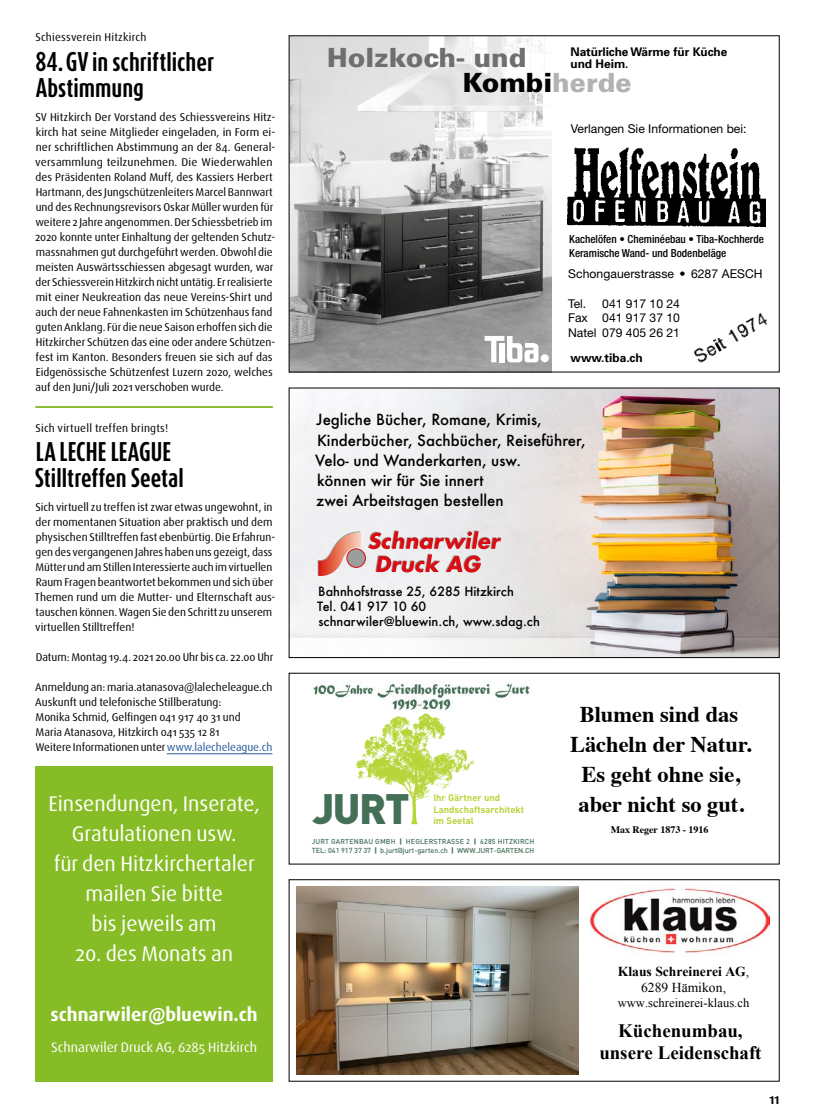
<style>
.page{position:relative;width:815px;height:1117px;background:#fff}
.page>*{position:absolute;margin:0;border:0;box-sizing:border-box;transform-origin:0 0}
.t1{font:900 42px "DIN";color:#447058}
.t2{font:900 26.38px/25.1px "Univers";color:#706f6f}
.t3{font:700 22.5px/26.2px "Dax Compact Pro";color:#000}
.t4{font:700 22.5px/30px "Times";color:#000;text-align:center}
.t5{font:21.25px/30px "Dax Pro";color:#fff;text-align:center}
.t6{font:700 18.88px/22.1px "Times New Roman";color:#000;text-align:center}
.t7{font:700 18.75px "Dax Pro";color:#fff}
.t8{font:500 15px/20px "Futura";color:#000}
.t9{font:13.75px "Dax Pro";color:#fff}
.t10{font:700 13.62px/15.6px "Times New Roman";color:#000;text-align:center}
.t11{font:12.62px "Times New Roman";color:#000}
.t12{font:500 12.5px/15px "Futura";color:#000}
.t13{font:12.12px/14.6px "Helvetica Neue";color:#000;text-align:justify}
.t14{font:700 11.88px/11.9px "Univers";color:#000}
.t15{font:11.25px/15px "Dax Pro";color:#000}
.t16{font:11.25px "Dax Pro";letter-spacing:.02em;color:#000}
.t17{font:700 11.25px "Dax Pro";color:#000}
.t18{font:500 condensed 11.12px/13.4px "Helvetica Neue";color:#000}
.t19{font:700 10px "Times";color:#000}
.t20{font:700 9.5px/11.4px "DIN";color:#b6d538}
.t21{font:500 7.25px "DIN";letter-spacing:-.01em;color:#447058}
.t22{font:500 7.12px "DIN";letter-spacing:.02em;color:#447058}
.s1{color:#275b9b}
.s2{color:#000}
.s3{color:#b3b2b2}
.s4{font-weight:900}
.s5{font-size:7.12px}
.s6{font-weight:400}
</style>
<div class="page">
<img style="left:590px;top:886px;width:180px;height:68px">
<img style="left:297px;top:886px;width:282px;height:188px">
<div style="left:289px;top:879px;width:491px;height:202px;border:1px solid #000"></div>
<hr style="left:35px;top:406px;width:238px;height:2px;background:#86bc25">
<hr style="left:167px;top:753px;width:105px;height:1px;background:#275b9b">
<svg style="left:355px;top:713px;width:119px;height:111px"></svg>
<img style="left:313px;top:683px;width:217px;height:28px">
<img style="left:291px;top:389px;width:487px;height:266px">
<img style="left:682px;top:226px;width:83px;height:1px">
<img style="left:568px;top:148px;width:197px;height:78px">
<img style="left:694px;top:347px;width:14px;height:16px">
<img style="left:706px;top:345px;width:11px;height:12px">
<svg style="left:713px;top:339px;width:9px;height:13px"></svg>
<img style="left:716px;top:337px;width:11px;height:13px">
<img style="left:728px;top:329px;width:11px;height:13px">
<img style="left:736px;top:323px;width:13px;height:15px">
<img style="left:746px;top:317px;width:10px;height:15px">
<img style="left:755px;top:313px;width:12px;height:14px">
<img style="left:291px;top:37px;width:261px;height:333px">
<svg style="left:485px;top:336px;width:54px;height:26px"></svg>
<div style="left:541px;top:354px;width:8px;height:8px;background:#fff;border-radius:50%"></div>
<div style="left:35px;top:766px;width:238px;height:315px;background:#86bc25"></div>
<svg style="left:368px;top:530px;width:133px;height:42px"></svg>
<svg style="left:347px;top:548px;width:18px;height:19px"></svg>
<div style="left:347px;top:548px;width:19px;height:19px;border:1px solid #d90e15;border-radius:50%"></div>
<svg style="left:318px;top:531px;width:43px;height:45px"></svg>
<p class="t16" style="left:35px;top:30px;width:112px">Schiessverein Hitzkirch</p>
<h3 class="t3" style="left:36px;top:48px;width:180px">84.GV in schriftlicher<br>Abstimmung</h3>
<p class="t15" style="left:35px;top:109px;width:242px">SV Hitzkirch Der Vorstand des Schiessvereins Hitz&shy;kirch hat seine Mitglieder eingeladen, in Form ei&shy;ner schriftlichen Abstimmung an der 84. General&shy;versammlung teilzunehmen. Die Wiederwahlen des Präsidenten Roland Muff, des Kassiers Herbert Hartmann, des Jungschützenleiters Marcel Bannwart und des Rechnungsrevisors Oskar Müller wurden für weitere 2 Jahre angenommen. Der Schiessbetrieb im 2020 konnte unter Einhaltung der geltenden Schutz&shy;massnahmen gut durchgeführt werden. Obwohl die meisten Auswärtsschiessen abgesagt wurden, war der Schiessverein Hitzkirch nicht untätig. Er realisierte mit einer Neukreation das neue Vereins-Shirt und auch der neue Fahnenkasten im Schützenhaus fand guten Anklang. Für die neue Saison erhoffen sich die Hitzkircher Schützen das eine oder andere Schützen&shy;fest im Kanton. Besonders freuen sie sich auf das Eidgenössische Schützenfest Luzern 2020, welches auf den Juni/Juli 2021 verschoben wurde.</p>
<p class="t16" style="left:35px;top:420px;width:134px">Sich virtuell treffen bringts!</p>
<h3 class="t3" style="left:35px;top:438px;width:151px">LA LECHE LEAGUE<br>Stilltreffen Seetal</h3>
<p class="t15" style="left:35px;top:499px;width:242px">Sich virtuell zu treffen ist zwar etwas ungewohnt, in der momentanen Situation aber praktisch und dem physischen Stilltreffen fast ebenbürtig. Die Erfahrun&shy;gen des vergangenen Jahres haben uns gezeigt, dass Mütter und am Stillen Interessierte auch im virtuellen Raum Fragen beantwortet bekommen und sich über Themen rund um die Mutter- und Elternschaft aus&shy;tauschen können. Wagen Sie den Schritt zu unserem virtuellen Stilltreffen!</p>
<p class="t15" style="left:36px;top:649px;width:239px">Datum: Montag 19.4. 2021 20.00 Uhr bis ca. 22.00 Uhr</p>
<p class="t15" style="left:35px;top:679px;width:239px">Anmeldung an: maria.atanasova@lalecheleague.ch Auskunft und telefonische Stillberatung:<br>Monika Schmid, Gelfingen 041 917 40 31 und<br>Maria Atanasova, Hitzkirch 041 535 12 81<br>Weitere Informationen unter <span class="s1">www.lalecheleague.ch</span></p>
<h3 class="t5" style="left:48px;top:788px;width:213px">Einsendungen, Inserate,<br>Gratulationen usw.<br>für den Hitzkirchertaler mailen Sie bitte<br>bis jeweils am</h3>
<h3 class="t5" style="left:75px;top:938px;width:159px">20. des Monats an</h3>
<h3 class="t7" style="left:50px;top:1002px;width:209px">schnarwiler@bluewin.ch</h3>
<p class="t9" style="left:51px;top:1037px;width:208px">Schnarwiler Druck AG, 6285 Hitzkirch</p>
<p class="t14" style="left:570px;top:46px;width:159px">Natürliche Wärme für Küche und Heim.</p>
<h2 class="t2" style="left:463px;top:44px;width:170px;text-indent:-135px">Holzkoch- und<br><span class="s2">Kombi</span><span class="s3">herde</span></h2>
<p class="t13" style="left:571px;top:121px;width:177px">Verlangen Sie Informationen bei:</p>
<p class="t18" style="left:569px;top:233px;width:196px">Kachelöfen • Cheminéebau • Tiba-Kochherde<br>Keramische Wand- und Bodenbeläge</p>
<p class="t13" style="left:568px;top:266px;width:196px">Schongauerstrasse • 6287 AESCH</p>
<p class="t13" style="left:568px;top:296px;width:20px">Tel.</p>
<p class="t13" style="left:568px;top:296px;width:113px;text-indent:34px">041 917 10 24<br>Fax 041 917 37 10<br>Natel 079 405 26 21</p>
<p class="t14" style="left:570px;top:351px;width:74px">www.tiba.ch</p>
<h3 class="t8" style="left:315px;top:409px;width:272px">Jegliche Bücher, Romane, Krimis,<br>Kinderbücher, Sachbücher, Reiseführer,<br>Velo- und Wanderkarten, usw.<br>können wir für Sie innert<br>zwei Arbeitstagen bestellen</h3>
<p class="t12" style="left:317px;top:583px;width:224px">Bahnhofstrasse 25, 6285 Hitzkirch<br>Tel. 041 917 10 60 schnarwiler@bluewin.ch, www.sdag.ch</p>
<h1 class="t1" style="left:313px;top:780px;width:98px">JURT</h1>
<p class="t20" style="left:433px;top:791px;width:92px">Ihr Gärtner und<br>Landschaftsarchitekt</p>
<p class="t20" style="left:433px;top:814px;width:42px">im Seetal</p>
<p class="t22" style="left:312px;top:836px;width:224px">JURT GARTENBAU GMBH <span class="s4">|</span> HEGLERSTRASSE 2 <span class="s4">|</span> 6285 HITZKIRCH</p>
<p class="t21" style="left:312px;top:845px;width:224px">TEL: 041 917 37 37 <span class="s4">|</span> b.jurt@jurt-garten.ch <span class="s4">|</span> <span class="s5">WWW.JURT-GARTEN.CH</span></p>
<h3 class="t4" style="left:570px;top:697px;width:183px">Blumen sind das<br>Lächeln der Natur.<br>Es geht ohne sie, aber nicht so gut.</h3>
<p class="t19" style="left:611px;top:820px;width:99px">Max Reger 1873 - 1916</p>
<p class="t10" style="left:618px;top:962px;width:133px">Klaus Schreinerei AG<span class="s6">,<br>6289 Hämikon,</span></p>
<p class="t11" style="left:618px;top:993px;width:133px">www.schreinerei-klaus.ch</p>
<h3 class="t6" style="left:599px;top:1018px;width:164px">Küchenumbau, unsere Leidenschaft</h3>
<p class="t17" style="left:770px;top:1092px;width:11px">11</p>
</div>
